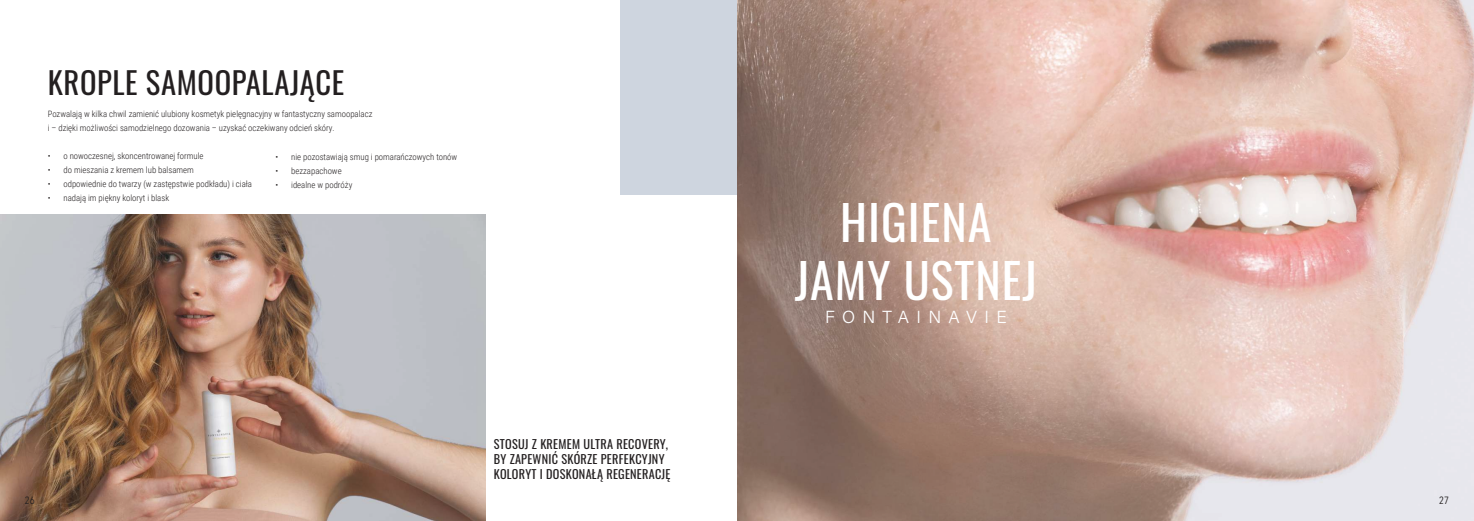
<style>
.page{position:relative;width:1474px;height:521px;background:#fff}
.page>*{position:absolute;margin:0;border:0;box-sizing:border-box;transform-origin:0 0}
.t1{font:48.12px/57.8px "Oswald";letter-spacing:.02em;color:#fff;text-align:center}
.t2{font:30.62px "Oswald";letter-spacing:.02em;color:#231f20}
.t3{font:17.5px "Acumin Variable Concept";letter-spacing:.415em;color:#fff}
.t4{font:12.25px/14.7px "Oswald";letter-spacing:.02em;color:#231f20}
.t5{font:10.5px "Avenir Next Condensed";color:#231f20}
.t6{font:300 8.75px/14px "Roboto Condensed";color:#231f20}
</style>
<div class="page">
<img style="left:0;top:215px;width:485px;height:306px">
<div style="left:620px;top:0;width:117px;height:194px;background:#ced5df"></div>
<img style="left:737px;top:0;width:736px;height:521px">
<h2 class="t2" style="left:48px;top:56px;width:298px">KROPLE SAMOOPALAJĄCE</h2>
<p class="t6" style="left:48px;top:107px;width:326px">Pozwalają w kilka chwil zamienić ulubiony kosmetyk pielęgnacyjny w fantastyczny samoopalacz i – dzięki możliwości samodzielnego dozowania – uzyskać oczekiwany odcień skóry.</p>
<p class="t6" style="left:48px;top:149px;width:157px">• o nowoczesnej, skoncentrowanej formule</p>
<p class="t6" style="left:48px;top:163px;width:148px">• do mieszania z kremem lub balsamem</p>
<p class="t6" style="left:48px;top:177px;width:206px">• odpowiednie do twarzy (w zastępstwie podkładu) i ciała</p>
<p class="t6" style="left:48px;top:191px;width:123px">• nadają im piękny koloryt i blask</p>
<p class="t6" style="left:275px;top:149px;width:183px">• nie pozostawiają smug i pomarańczowych tonów</p>
<p class="t6" style="left:275px;top:163px;width:68px">• bezzapachowe</p>
<p class="t6" style="left:275px;top:177px;width:78px">• idealne w podróży</p>
<p class="t5" style="left:25px;top:491px;width:11px">26</p>
<h3 class="t4" style="left:494px;top:436px;width:178px">STOSUJ Z KREMEM ULTRA RECOVERY,<br>BY ZAPEWNIĆ SKÓRZE PERFEKCYJNY<br>KOLORYT I DOSKONAŁĄ REGENERACJĘ</h3>
<h1 class="t1" style="left:794px;top:189px;width:243px">HIGIENA<br>JAMY USTNEJ</h1>
<h3 class="t3" style="left:825px;top:305px;width:183px">FONTAINAVIE</h3>
<p class="t5" style="left:1439px;top:491px;width:11px">27</p>
</div>
